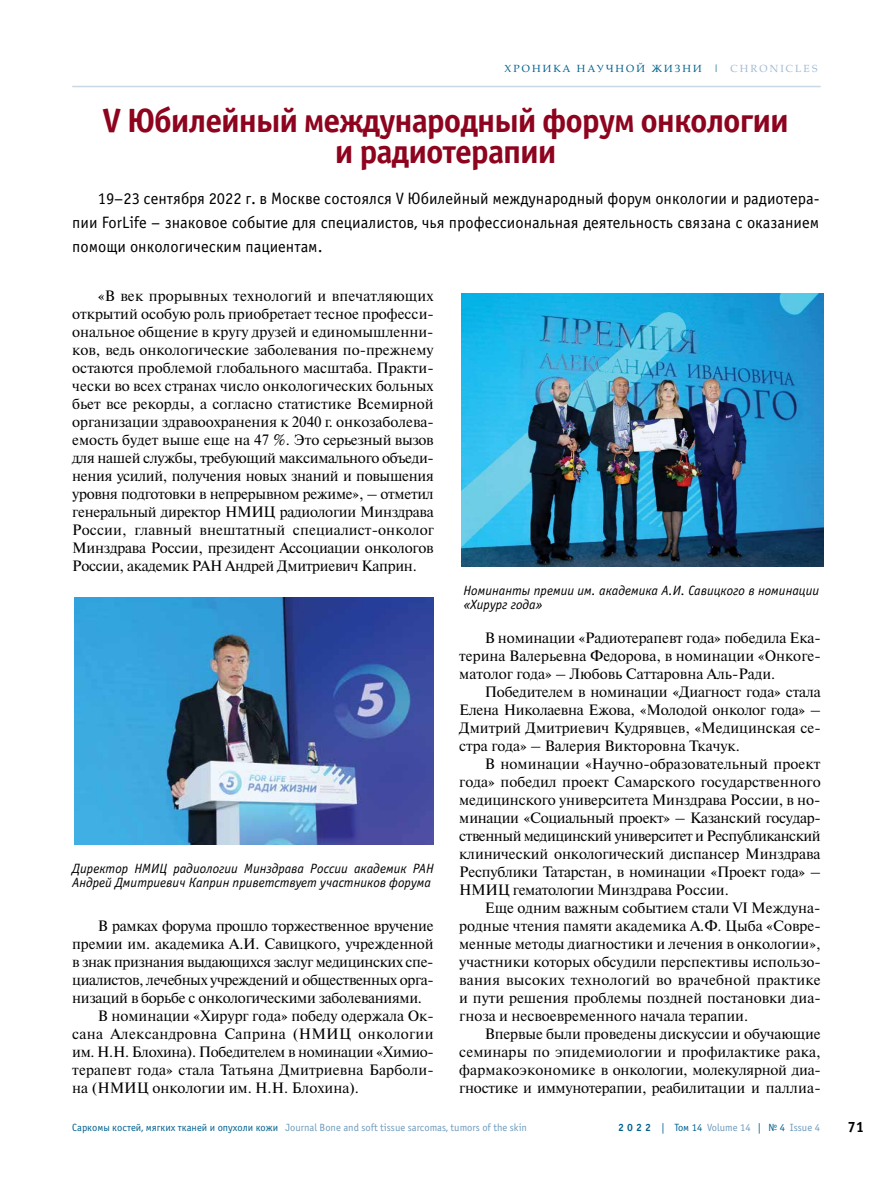
<style>
.page{position:relative;width:893px;height:1191px;background:#fff}
.page>*{position:absolute;margin:0;border:0;box-sizing:border-box;transform-origin:0 0}
.t1{font:700 33.75px/31.7px "Officina Sans C";letter-spacing:-.03em;color:#8e041e;text-align:center}
.t2{font:16.5px/24px "Officina Sans C";color:#000;text-align:justify}
.t3{font:15px/18px "Newton C";letter-spacing:-.015em;color:#000;text-align:justify}
.t4{font:15px "Newton C";letter-spacing:.01em;color:#000}
.t5{font:15px "Newton C";letter-spacing:.02em;color:#000}
.t6{font:700 15px "Officina Sans C";color:#000}
.t7{font:italic 13.5px/14.4px "Officina Sans C";color:#000}
.t8{font:10.5px "Officina Sans C";color:#6e9bbc}
.t9{font:10.35px "AG Palatial";letter-spacing:.2em;color:#00618e}
.s1{color:#a1bbd2}
.s2{color:#00618e}
.s3{font-weight:700;color:#00618e}
</style>
<div class="page">
<hr style="left:72px;top:86px;width:749px;height:1px;background:#cad7e5">
<img style="left:74px;top:597px;width:360px;height:247px">
<img style="left:462px;top:293px;width:362px;height:273px">
<p class="t9" style="left:505px;top:63px;width:314px">ХРОНИКА НАУЧНОЙ ЖИЗНИ | <span class="s1">СHRONICLES</span></p>
<h1 class="t1" style="left:102px;top:105px;width:688px">V Юбилейный международный форум онкологии и радиотерапии</h1>
<p class="t2" style="left:72px;top:187px;width:749px;text-indent:26px">19–23 сентября 2022 г. в Москве состоялся V Юбилейный международный форум онкологии и радиотера&shy;пии ForLife – знаковое событие для специалистов, чья профессиональная деятельность связана с оказанием помощи онкологическим пациентам.</p>
<p class="t3" style="left:72px;top:287px;width:363px;text-indent:26px">«В век прорывных технологий и впечатляющих открытий особую роль приобретает тесное професси&shy;ональное общение в кругу друзей и единомышленни&shy;ков, ведь онкологические заболевания по-прежнему остаются проблемой глобального масштаба. Практи&shy;чески во всех странах число онкологических больных бьет все рекорды, а согласно статистике Всемирной организации здравоохранения к 2040 г. онкозаболева&shy;емость будет выше еще на 47 %. Это серьезный вызов для нашей службы, требующий максимального объеди&shy;нения усилий, получения новых знаний и повышения уровня подготовки в непрерывном режиме», – отметил генеральный директор НМИЦ радиологии Минздрава России, главный внештатный специалист-онколог Минздрава России, президент Ассоциации онкологов России, академик РАН Андрей Дмитриевич Каприн.</p>
<p class="t7" style="left:72px;top:861px;width:363px">Директор НМИЦ радиологии Минздрава России академик РАН<br>Андрей Дмитриевич Каприн приветствует участников форума</p>
<p class="t3" style="left:98px;top:917px;width:337px">В рамках форума прошло торжественное вручение</p>
<p class="t3" style="left:72px;top:935px;width:363px">премии им. академика А.И. Савицкого, учрежденной</p>
<p class="t3" style="left:72px;top:953px;width:363px">в знак признания выдающихся заслуг медицинских спе-</p>
<p class="t3" style="left:72px;top:971px;width:363px">циалистов, лечебных учреждений и общественных орга-</p>
<p class="t3" style="left:72px;top:989px;width:351px">низаций в борьбе с онкологическими заболеваниями.</p>
<p class="t3" style="left:98px;top:1007px;width:337px">В номинации «Хирург года» победу одержала Ок-</p>
<p class="t5" style="left:72px;top:1026px;width:363px">сана Александровна Саприна (НМИЦ онкологии</p>
<p class="t3" style="left:72px;top:1043px;width:361px">им. Н.Н. Блохина). Победителем в номинации «Химио-</p>
<p class="t4" style="left:72px;top:1062px;width:363px">терапевт года» стала Татьяна Дмитриевна Барболи-</p>
<p class="t3" style="left:72px;top:1079px;width:288px">на (НМИЦ онкологии им. Н.Н. Блохина).</p>
<p class="t7" style="left:463px;top:583px;width:357px">Номинанты премии им. академика А.И. Савицкого в номинации «Хирург года»</p>
<p class="t3" style="left:459px;top:629px;width:363px;text-indent:26px">В номинации «Радиотерапевт года» победила Ека&shy;терина Валерьевна Федорова, в номинации «Онкоге&shy;матолог года» – Любовь Саттаровна Аль-Ради.</p>
<p class="t3" style="left:459px;top:683px;width:363px;text-indent:26px">Победителем в номинации «Диагност года» стала Елена Николаевна Ежова, «Молодой онколог года» – Дмитрий Дмитриевич Кудрявцев, «Медицинская се&shy;стра года» – Валерия Викторовна Ткачук.</p>
<p class="t3" style="left:459px;top:755px;width:363px;text-indent:26px">В номинации «Научно-образовательный проект года» победил проект Самарского государственного медицинского университета Минздрава России, в но&shy;минации «Социальный проект» – Казанский государ&shy;ственный медицинский университет и Республиканский клинический онкологический диспансер Минздрава Республики Татарстан, в номинации «Проект года» – НМИЦ гематологии Минздрава России.</p>
<p class="t3" style="left:459px;top:899px;width:363px;text-indent:26px">Еще одним важным событием стали VI Междуна&shy;родные чтения памяти академика А.Ф. Цыба «Совре&shy;менные методы диагностики и лечения в онкологии», участники которых обсудили перспективы использо&shy;вания высоких технологий во врачебной практике и пути решения проблемы поздней постановки диа&shy;гноза и несвоевременного начала терапии.</p>
<p class="t3" style="left:459px;top:1025px;width:363px;text-indent:26px">Впервые были проведены дискуссии и обучающие семинары по эпидемиологии и профилактике рака, фармакоэкономике в онкологии, молекулярной диа&shy;гностике и иммунотерапии, реабилитации и паллиа-</p>
<p class="t8" style="left:72px;top:1121px;width:456px"><span class="s2">Cаркомы костей, мягких тканей и опухоли кожи</span> Journal Bone and soft tissue sarcomas, tumors of the skin</p>
<p class="t8" style="left:618px;top:1121px;width:203px"><span class="s3">2 0 2 2</span> <span class="s2">| Том 14</span> Volume 14 <span class="s2">| № 4</span> Issue 4</p>
<p class="t6" style="left:848px;top:1118px;width:18px">71</p>
</div>
